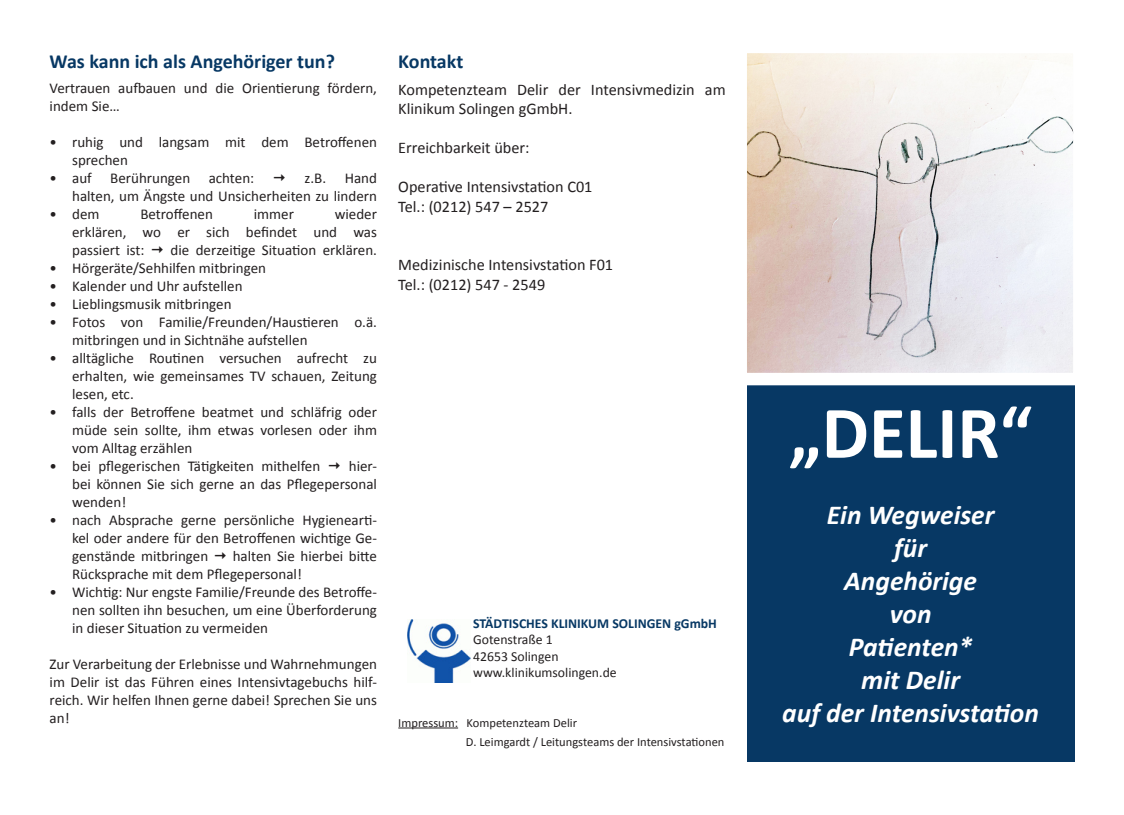
<style>
.page{position:relative;width:1124px;height:815px;background:#fff}
.page>*{position:absolute;margin:0;border:0;box-sizing:border-box;transform-origin:0 0}
.t1{font:700 75px "Calibri";color:#fff}
.t2{font:italic 700 27.5px/33px "Calibri";color:#fff;text-align:center}
.Subtitle_2__24Pt{font:700 20px "Calibri";color:#073864}
.t3{font:16.25px/19.5px "Calibri";color:#231f20}
.t4{font:15px/18px "Calibri";color:#231f20;text-align:justify}
.t5{font:13.75px "Calibri";color:#231f20}
.t6{font:700 13.75px "Calibri";color:#073864}
.t7{font:12.5px "Calibri";color:#231f20}
</style>
<div class="page">
<div style="left:746px;top:360px;width:328px;height:402px;background:#073864"></div>
<img style="left:407px;top:620px;width:64px;height:63px">
<hr style="left:398px;top:728px;width:60px;height:1px;background:#231f20">
<img style="left:747px;top:54px;width:325px;height:318px">
<div style="left:734px;top:41px;width:351px;height:344px;border:12px solid #fff"></div>
<p class="Subtitle_2__24Pt" style="left:50px;top:49px;width:287px">Was kann ich als Angehöriger tun?</p>
<p class="t4" style="left:50px;top:79px;width:329px">Vertrauen aufbauen und die Orientierung fördern, indem Sie…</p>
<p class="t4" style="left:72px;top:133px;width:306px;text-indent:-22px">• ruhig und langsam mit dem Betroffenen sprechen</p>
<p class="t4" style="left:50px;top:169px;width:206px">• auf Berührungen achten:</p>
<p class="t4" style="left:72px;top:169px;width:306px;text-align:right">z.B. Hand<br>halten, um Ängste und Unsicherheiten zu lindern</p>
<p class="t4" style="left:50px;top:205px;width:51px">• dem</p>
<p class="t4" style="left:140px;top:205px;width:74px">Betroffenen</p>
<p class="t4" style="left:254px;top:205px;width:42px">immer</p>
<p class="t4" style="left:72px;top:205px;width:306px;text-indent:262px">wieder erklären, wo er sich befindet und was passiert ist:</p>
<p class="t4" style="left:171px;top:241px;width:208px">die derzeitige Situation erklären.</p>
<p class="t4" style="left:50px;top:259px;width:218px">• Hörgeräte/Sehhilfen mitbringen</p>
<p class="t4" style="left:50px;top:277px;width:194px">• Kalender und Uhr aufstellen</p>
<p class="t4" style="left:50px;top:295px;width:183px">• Lieblingsmusik mitbringen</p>
<p class="t4" style="left:72px;top:313px;width:306px;text-indent:-22px">• Fotos von Familie/Freunden/Haustieren o.ä. mitbringen und in Sichtnähe aufstellen</p>
<p class="t4" style="left:72px;top:349px;width:306px;text-indent:-22px">• alltägliche Routinen versuchen aufrecht zu erhalten, wie gemeinsames TV schauen, Zeitung lesen, etc.</p>
<p class="t4" style="left:72px;top:403px;width:306px;text-indent:-22px">• falls der Betroffene beatmet und schläfrig oder müde sein sollte, ihm etwas vorlesen oder ihm vom Alltag erzählen</p>
<p class="t4" style="left:50px;top:457px;width:272px">• bei pflegerischen Tätigkeiten mithelfen</p>
<p class="t4" style="left:72px;top:457px;width:306px;text-indent:276px">hier&shy;bei können Sie sich gerne an das Pflegepersonal wenden!</p>
<p class="t4" style="left:72px;top:511px;width:306px;text-indent:-22px">• nach Absprache gerne persönliche Hygienearti&shy;kel oder andere für den Betroffenen wichtige Ge&shy;genstände mitbringen</p>
<p class="t4" style="left:72px;top:547px;width:306px;text-indent:160px">halten Sie hierbei bitte<br>Rücksprache mit dem Pflegepersonal!</p>
<p class="t4" style="left:72px;top:583px;width:306px;text-indent:-22px">• Wichtig: Nur engste Familie/Freunde des Betroffe&shy;nen sollten ihn besuchen, um eine Überforderung in dieser Situation zu vermeiden</p>
<p class="t4" style="left:50px;top:655px;width:329px">Zur Verarbeitung der Erlebnisse und Wahrnehmungen im Delir ist das Führen eines Intensivtagebuchs hilf&shy;reich. Wir helfen Ihnen gerne dabei! Sprechen Sie uns an!</p>
<p class="Subtitle_2__24Pt" style="left:398px;top:49px;width:66px">Kontakt</p>
<p class="t3" style="left:398px;top:79px;width:329px">Kompetenzteam Delir der Intensivmedizin am<br>Klinikum Solingen gGmbH.</p>
<p class="t3" style="left:398px;top:137px;width:133px">Erreichbarkeit über:</p>
<p class="t3" style="left:398px;top:176px;width:196px">Operative Intensivstation C01</p>
<p class="t3" style="left:398px;top:196px;width:151px">Tel.: (0212) 547 – 2527</p>
<p class="t3" style="left:398px;top:254px;width:216px">Medizinische Intensivstation F01</p>
<p class="t3" style="left:398px;top:274px;width:148px">Tel.: (0212) 547 - 2549</p>
<p class="t6" style="left:473px;top:615px;width:245px">STÄDTISCHES KLINIKUM SOLINGEN gGmbH</p>
<p class="t5" style="left:473px;top:631px;width:81px">Gotenstraße 1</p>
<p class="t5" style="left:473px;top:648px;width:87px">42653 Solingen</p>
<p class="t5" style="left:473px;top:664px;width:145px">www.klinikumsolingen.de</p>
<p class="t7" style="left:398px;top:715px;width:180px">Impressum: Kompetenzteam Delir</p>
<p class="t7" style="left:466px;top:734px;width:260px">D. Leimgardt / Leitungsteams der Intensivstationen</p>
<p class="t1" style="left:789px;top:386px;width:245px">„DELIR“</p>
<p class="t2" style="left:826px;top:497px;width:169px">Ein Wegweiser für<br>Angehörige von<br>Patienten* mit Delir</p>
<p class="t2" style="left:782px;top:695px;width:258px">auf der Intensivstation</p>
</div>
